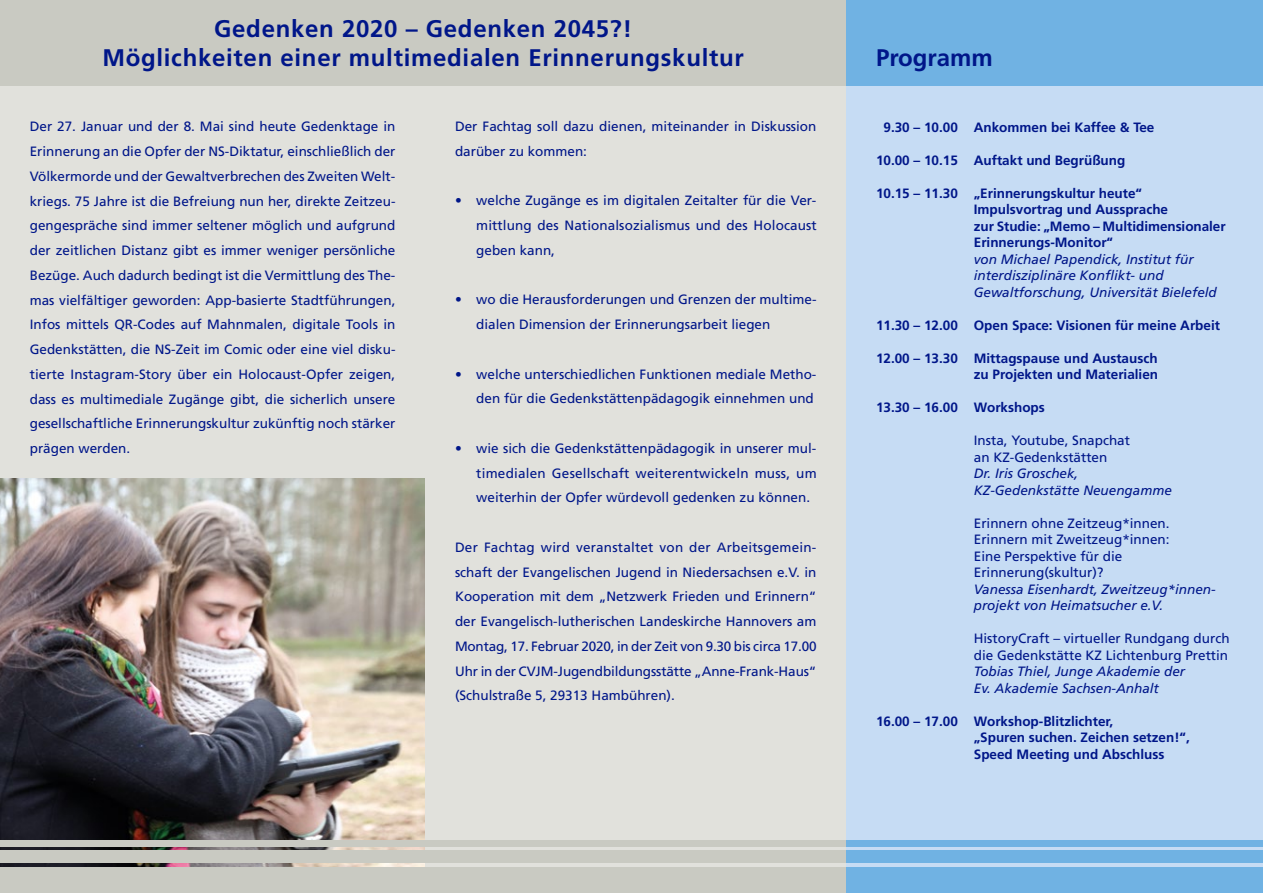
<style>
.page{position:relative;width:1263px;height:893px;background:#fff}
.page>*{position:absolute;margin:0;border:0;box-sizing:border-box;transform-origin:0 0}
.t1{font:700 24px/28.5px "Frutiger LT Com";letter-spacing:.03em;color:#001689;text-align:center}
.t2{font:700 24px "Frutiger LT Com";color:#001689}
.t3{font:13.5px/24.8px "Frutiger LT Com";color:#001689}
.t4{font:700 13.5px/16.5px "Frutiger LT Com";color:#001689}
.t5{font:italic 13.5px/16.5px "Frutiger LT Com";color:#001689}
</style>
<div class="page">
<div style="left:0;top:77px;width:425px;height:816px;background:#e1e1dc"></div>
<img style="left:0;top:478px;width:425px;height:389px">
<div style="left:846px;top:77px;width:417px;height:816px;background:#c6dcf4"></div>
<div style="left:425px;top:77px;width:421px;height:816px;background:#e1e1dc"></div>
<div style="left:0;top:0;width:425px;height:85px;background:#c9cac2"></div>
<div style="left:425px;top:0;width:421px;height:85px;background:#c9cac2"></div>
<div style="left:846px;top:0;width:417px;height:85px;background:#70b2e3"></div>
<div style="left:0;top:867px;width:425px;height:26px;background:#c9cac2"></div>
<div style="left:425px;top:867px;width:421px;height:26px;background:#c9cac2"></div>
<div style="left:846px;top:867px;width:417px;height:26px;background:#70b2e3"></div>
<div style="left:0;top:850px;width:425px;height:13px;background:#c9cac2"></div>
<div style="left:425px;top:850px;width:421px;height:13px;background:#c9cac2"></div>
<div style="left:846px;top:850px;width:417px;height:13px;background:#70b2e3"></div>
<div style="left:0;top:840px;width:425px;height:6px;background:#c9cac2"></div>
<div style="left:425px;top:840px;width:421px;height:6px;background:#c9cac2"></div>
<div style="left:846px;top:840px;width:417px;height:6px;background:#70b2e3"></div>
<h1 class="t1" style="left:102px;top:15px;width:643px">Gedenken 2020 – Gedenken 2045?!<br>Möglichkeiten einer multimedialen Erinnerungskultur</h1>
<p class="t3" style="left:30px;top:114px;width:367px;text-align:justify">Der 27. Januar und der 8. Mai sind heute Gedenktage in Erinnerung an die Opfer der NS-Diktatur, einschließlich der Völkermorde und der Gewaltverbrechen des Zweiten Welt&shy;kriegs. 75 Jahre ist die Befreiung nun her, direkte Zeitzeu&shy;gengespräche sind immer seltener möglich und aufgrund der zeitlichen Distanz gibt es immer weniger persönliche Bezüge. Auch dadurch bedingt ist die Vermittlung des The&shy;mas vielfältiger geworden: App-basierte Stadtführungen, Infos mittels QR-Codes auf Mahnmalen, digitale Tools in Gedenkstätten, die NS-Zeit im Comic oder eine viel disku&shy;tierte Instagram-Story über ein Holocaust-Opfer zeigen, dass es multimediale Zugänge gibt, die sicherlich unsere gesellschaftliche Erinnerungskultur zukünftig noch stärker prägen werden.</p>
<p class="t3" style="left:455px;top:114px;width:363px">Der Fachtag soll dazu dienen, miteinander in Diskussion darüber zu kommen:</p>
<p class="t3" style="left:476px;top:188px;width:342px;text-align:justify;text-indent:-21px">• welche Zugänge es im digitalen Zeitalter für die Ver&shy;mittlung des Nationalsozialismus und des Holocaust geben kann,</p>
<p class="t3" style="left:476px;top:287px;width:342px;text-indent:-21px">• wo die Herausforderungen und Grenzen der multime&shy;dialen Dimension der Erinnerungsarbeit liegen</p>
<p class="t3" style="left:455px;top:362px;width:363px;text-align:right">• welche unterschiedlichen Funktionen mediale Metho&shy;den für die Gedenkstättenpädagogik einnehmen und</p>
<p class="t3" style="left:476px;top:436px;width:342px;text-align:justify;text-indent:-21px">• wie sich die Gedenkstättenpädagogik in unserer mul&shy;timedialen Gesellschaft weiterentwickeln muss, um weiterhin der Opfer würdevoll gedenken zu können.</p>
<p class="t3" style="left:455px;top:535px;width:363px;text-align:justify">Der Fachtag wird veranstaltet von der Arbeitsgemein&shy;schaft der Evangelischen Jugend in Niedersachsen e.V. in Kooperation mit dem „Netzwerk Frieden und Erinnern“ der Evangelisch-lutherischen Landeskirche Hannovers am Montag, 17. Februar 2020, in der Zeit von 9.30 bis circa 17.00<br>Uhr in der CVJM-Jugendbildungsstätte „Anne-Frank-Haus“ (Schulstraße 5, 29313 Hambühren).</p>
<h1 class="t2" style="left:876px;top:43px;width:118px">Programm</h1>
<p class="t4" style="left:883px;top:119px;width:272px">9.30 – 10.00 Ankommen bei Kaffee &amp; Tee</p>
<p class="t4" style="left:876px;top:152px;width:251px">10.00 – 10.15 Auftakt und Begrüßung</p>
<p class="t4" style="left:974px;top:185px;width:253px;text-indent:-98px">10.15 – 11.30 „Erinnerungskultur heute“ Impulsvortrag und Aussprache<br>zur Studie: „Memo – Multidimensionaler Erinnerungs-Monitor“</p>
<p class="t5" style="left:974px;top:251px;width:245px">von Michael Papendick, Institut für interdisziplinäre Konflikt- und<br>Gewaltforschung, Universität Bielefeld</p>
<p class="t4" style="left:876px;top:317px;width:345px">11.30 – 12.00 Open Space: Visionen für meine Arbeit</p>
<p class="t4" style="left:876px;top:350px;width:284px;text-align:right">12.00 – 13.30 Mittagspause und Austausch zu Projekten und Materialien</p>
<p class="t4" style="left:876px;top:399px;width:170px">13.30 – 16.00 Workshops</p>
<p class="t3" style="left:974px;top:432px;width:158px;line-height:16.5px">Insta, Youtube, Snapchat an KZ-Gedenkstätten</p>
<p class="t5" style="left:974px;top:465px;width:200px">Dr. Iris Groschek,<br>KZ-Gedenkstätte Neuengamme</p>
<p class="t3" style="left:974px;top:515px;width:197px;line-height:16.5px">Erinnern ohne Zeitzeug*innen.<br>Erinnern mit Zweitzeug*innen:<br>Eine Perspektive für die<br>Erinnerung(skultur)?</p>
<p class="t5" style="left:974px;top:581px;width:243px">Vanessa Eisenhardt, Zweitzeug*innen&shy;projekt von Heimatsucher e.V.</p>
<p class="t3" style="left:974px;top:630px;width:257px;line-height:16.5px">HistoryCraft – virtueller Rundgang durch die Gedenkstätte KZ Lichtenburg Prettin</p>
<p class="t5" style="left:974px;top:663px;width:213px">Tobias Thiel, Junge Akademie der<br>Ev. Akademie Sachsen-Anhalt</p>
<p class="t4" style="left:974px;top:713px;width:218px;text-indent:-98px">16.00 – 17.00 Workshop-Blitzlichter,<br>„Spuren suchen. Zeichen setzen!“,<br>Speed Meeting und Abschluss</p>
</div>
